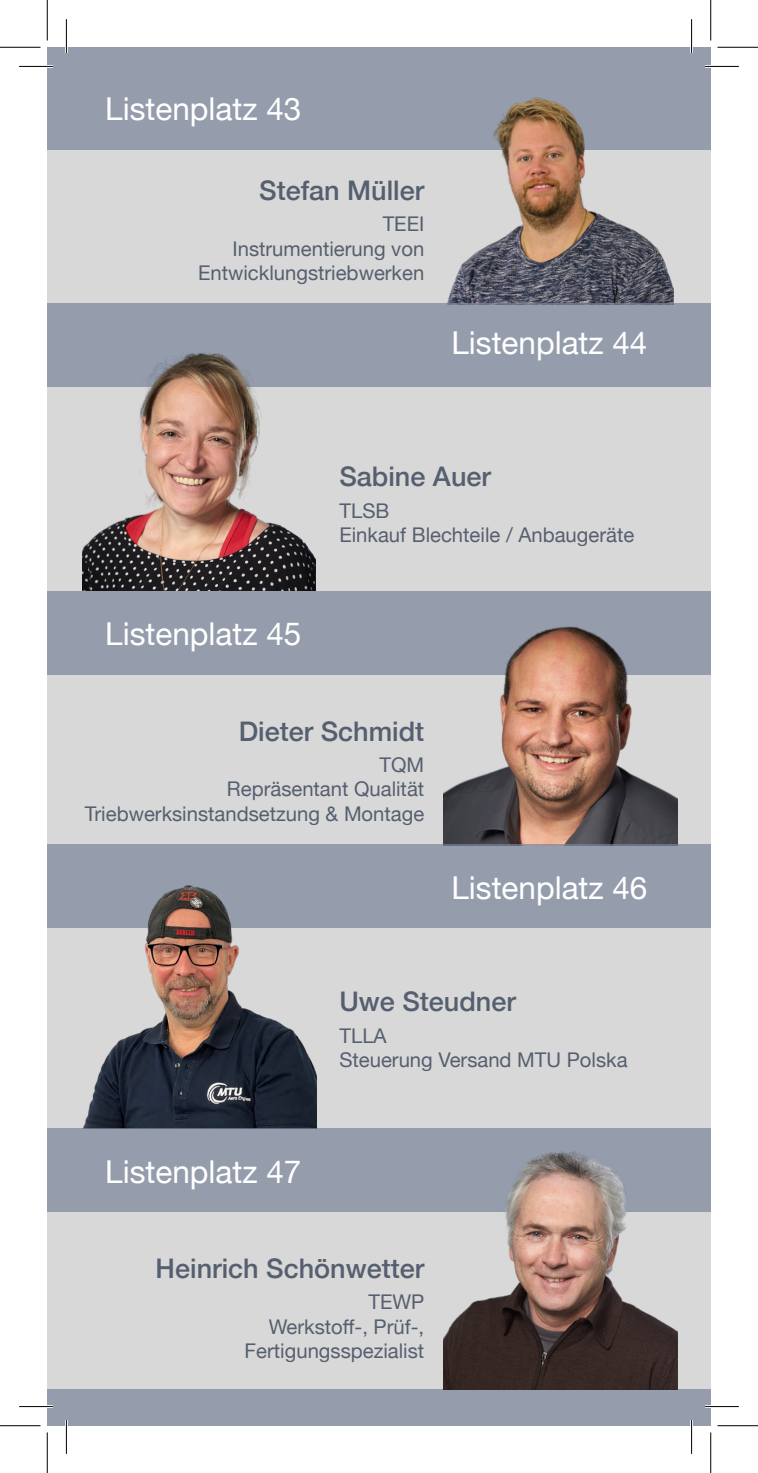
<style>
.page{position:relative;width:758px;height:1473px;background:#fff}
.page>*{position:absolute;margin:0;border:0;box-sizing:border-box;transform-origin:0 0}
.t1{font:31.5px "Helvetica Neue";color:#fff}
.t2{font:500 27px "Helvetica Neue";color:#565f6f}
.t3{font:20.25px/24.3px "Helvetica Neue";color:#565f6f;text-align:right}
</style>
<div class="page">
<div style="left:47px;top:47px;width:664px;height:1378px;background:#d8d8d8"></div>
<div style="left:47px;top:47px;width:664px;height:102px;background:#959dac"></div>
<img style="left:448px;top:97px;width:225px;height:207px">
<div style="left:47px;top:304px;width:664px;height:83px;background:#959dac"></div>
<img style="left:82px;top:352px;width:234px;height:238px">
<div style="left:47px;top:591px;width:664px;height:83px;background:#959dac"></div>
<img style="left:443px;top:626px;width:234px;height:218px">
<div style="left:47px;top:844px;width:664px;height:83px;background:#959dac"></div>
<img style="left:82px;top:885px;width:234px;height:243px">
<div style="left:47px;top:1128px;width:664px;height:83px;background:#959dac"></div>
<div style="left:47px;top:1389px;width:664px;height:36px;background:#959dac"></div>
<img style="left:443px;top:1151px;width:234px;height:238px">
<hr style="left:19px;top:65px;width:34px;height:3px;background:#fff">
<hr style="left:705px;top:65px;width:34px;height:3px;background:#fff">
<hr style="left:19px;top:1404px;width:34px;height:3px;background:#fff">
<hr style="left:705px;top:1404px;width:34px;height:3px;background:#fff">
<hr style="left:65px;top:19px;width:3px;height:34px;background:#fff">
<hr style="left:65px;top:1419px;width:3px;height:34px;background:#fff">
<hr style="left:690px;top:19px;width:3px;height:34px;background:#fff">
<hr style="left:690px;top:1419px;width:3px;height:34px;background:#fff">
<hr style="left:19px;top:66px;width:34px;height:1px;background:#000">
<hr style="left:705px;top:66px;width:34px;height:1px;background:#000">
<hr style="left:19px;top:1405px;width:34px;height:1px;background:#000">
<hr style="left:705px;top:1405px;width:34px;height:1px;background:#000">
<hr style="left:66px;top:19px;width:1px;height:34px;background:#000">
<hr style="left:66px;top:1419px;width:1px;height:34px;background:#000">
<hr style="left:691px;top:19px;width:1px;height:34px;background:#000">
<hr style="left:691px;top:1419px;width:1px;height:34px;background:#000">
<hr style="left:0;top:47px;width:40px;height:1px;background:#000">
<hr style="left:717px;top:47px;width:41px;height:1px;background:#000">
<hr style="left:0;top:1425px;width:40px;height:1px;background:#000">
<hr style="left:717px;top:1425px;width:41px;height:1px;background:#000">
<hr style="left:47px;top:0;width:1px;height:40px;background:#000">
<hr style="left:47px;top:1432px;width:1px;height:40px;background:#000">
<hr style="left:710px;top:0;width:1px;height:40px;background:#000">
<hr style="left:710px;top:1432px;width:1px;height:40px;background:#000">
<p class="t1" style="left:105px;top:86px;width:198px">Listenplatz 43</p>
<p class="t2" style="left:259px;top:168px;width:167px">Stefan Müller</p>
<p class="t3" style="left:383px;top:213px;width:43px">TEEI</p>
<p class="t3" style="left:198px;top:237px;width:228px">Instrumentierung von<br>Entwicklungstriebwerken</p>
<p class="t1" style="left:451px;top:319px;width:198px">Listenplatz 44</p>
<p class="t1" style="left:105px;top:611px;width:198px">Listenplatz 45</p>
<p class="t2" style="left:339px;top:455px;width:153px">Sabine Auer</p>
<p class="t3" style="left:339px;top:499px;width:51px">TLSB</p>
<p class="t3" style="left:339px;top:523px;width:296px">Einkauf Blechteile / Anbaugeräte</p>
<p class="t2" style="left:239px;top:709px;width:187px">Dieter Schmidt</p>
<p class="t3" style="left:380px;top:753px;width:46px">TQM</p>
<p class="t3" style="left:85px;top:778px;width:341px">Repräsentant Qualität<br>Triebwerksinstandsetzung &amp; Montage</p>
<p class="t1" style="left:451px;top:865px;width:198px">Listenplatz 46</p>
<p class="t1" style="left:105px;top:1148px;width:198px">Listenplatz 47</p>
<p class="t2" style="left:339px;top:979px;width:178px">Uwe Steudner</p>
<p class="t3" style="left:339px;top:1024px;width:49px">TLLA</p>
<p class="t3" style="left:339px;top:1048px;width:290px">Steuerung Versand MTU Polska</p>
<p class="t2" style="left:156px;top:1246px;width:270px">Heinrich Schönwetter</p>
<p class="t3" style="left:368px;top:1290px;width:57px">TEWP</p>
<p class="t3" style="left:245px;top:1315px;width:181px">Werkstoff-, Prüf-,<br>Fertigungsspezialist</p>
</div>
